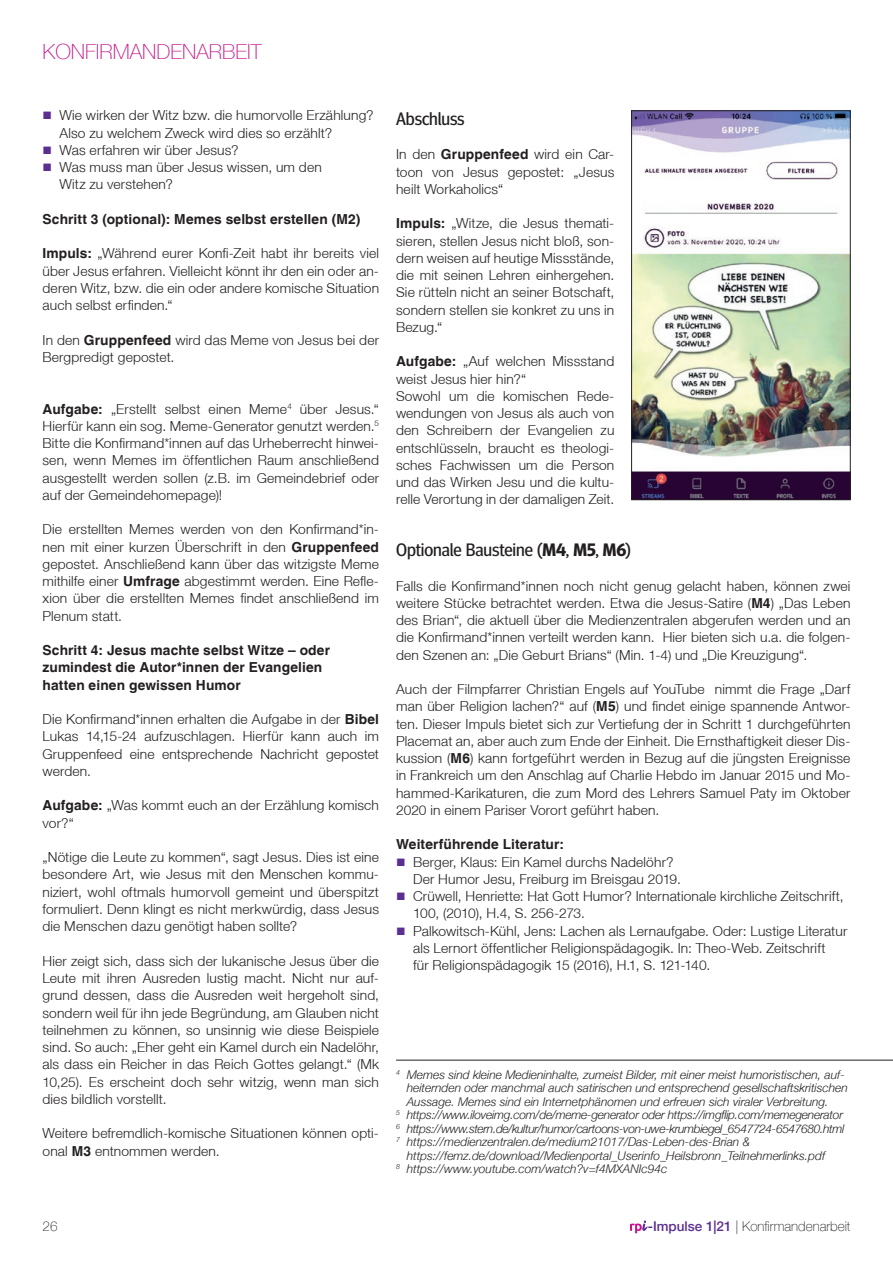
<style>
.page{position:relative;width:893px;height:1263px;background:#fff}
.page>*{position:absolute;margin:0;border:0;box-sizing:border-box;transform-origin:0 0}
.t1{font:100 21px "Helvetica Neue LT";color:#c5178b}
.t2{font:18px "Meta Headline OT";letter-spacing:-.005em;color:#231f20}
.t3{font:300 13.8px/17.2px "Helvetica Neue LT";letter-spacing:.01em;color:#231f20;text-align:justify}
.t4{font:700 13.8px/17.2px "Helvetica LT";letter-spacing:.01em;color:#231f20}
.t5{font:100 13.5px "Helvetica Neue LT";color:#231f20}
.Footer_Hev_LT45_Ital{font:italic 300 12px/13.5px "Helvetica Neue LT";color:#231f20}
.Footer_Hev_LT45_Ital-2{font:italic 300 12px "Helvetica Neue LT";letter-spacing:-.03em;color:#231f20}
.Footer_Hev_LT45_Ital-3{font:italic 300 12px "Helvetica Neue LT";letter-spacing:-.02em;color:#231f20}
.s1{color:#5b2e91}
.s2{font-family:"Helvetica LT";font-weight:700}
.s3{font-weight:700}
.s4{font-weight:500;color:#5b2e91}
</style>
<div class="page">
<svg style="left:630px;top:1220px;width:18px;height:13px"></svg>
<hr style="left:396px;top:1060px;width:497px;height:1px;background:#231f20">
<img style="left:633px;top:113px;width:215px;height:385px">
<div style="left:631px;top:111px;width:219px;height:389px;border:1px solid #231f20"></div>
<p class="t1" style="left:43px;top:40px;width:221px">KONFIRMANDENARBEIT</p>
<p class="t3" style="left:60px;top:107px;width:316px;text-indent:-17px"><span class="s1">■</span> Wie wirken der Witz bzw. die humorvolle Erzählung?<br>Also zu welchem Zweck wird dies so erzählt?</p>
<p class="t3" style="left:43px;top:141px;width:198px"><span class="s1">■</span> Was erfahren wir über Jesus?</p>
<p class="t3" style="left:60px;top:158px;width:264px;text-indent:-17px"><span class="s1">■</span> Was muss man über Jesus wissen, um den<br>Witz zu verstehen?</p>
<p class="t4" style="left:43px;top:210px;width:319px">Schritt 3 (optional): Memes selbst erstellen (M2)</p>
<p class="t3" style="left:43px;top:245px;width:338px"><span class="s2">Impuls:</span> „Während eurer Konfi-Zeit habt ihr bereits viel über Jesus erfahren. Vielleicht könnt ihr den ein oder an&shy;deren Witz, bzw. die ein oder andere komische Situation auch selbst erfinden.“</p>
<p class="t3" style="left:43px;top:331px;width:338px">In den <span class="s2">Gruppenfeed</span> wird das Meme von Jesus bei der<br>Bergpredigt gepostet.</p>
<p class="t3" style="left:43px;top:400px;width:338px"><span class="s2">Aufgabe:</span> „Erstellt selbst einen Meme<sup>4</sup> über Jesus.“ Hierfür kann ein sog. Meme-Generator genutzt werden.<sup>5<br></sup>Bitte die Konfirmand*innen auf das Urheberrecht hinwei&shy;sen, wenn Memes im öffentlichen Raum anschließend ausgestellt werden sollen (z.B. im Gemeindebrief oder auf der Gemeindehomepage)!</p>
<p class="t3" style="left:43px;top:521px;width:338px">Die erstellten Memes werden von den Konfirmand*in&shy;nen mit einer kurzen Überschrift in den <span class="s2">Gruppenfeed </span>gepostet. Anschließend kann über das witzigste Meme mithilfe einer <span class="s2">Umfrage</span> abgestimmt werden. Eine Refle&shy;xion über die erstellten Memes findet anschließend im Plenum statt.</p>
<p class="t4" style="left:43px;top:641px;width:289px">Schritt 4: Jesus machte selbst Witze – oder zumindest die Autor*innen der Evangelien hatten einen gewissen Humor</p>
<p class="t3" style="left:43px;top:710px;width:338px">Die Konfirmand*innen erhalten die Aufgabe in der <span class="s2">Bibel </span>Lukas 14,15-24 aufzuschlagen. Hierfür kann auch im Gruppenfeed eine entsprechende Nachricht gepostet werden.</p>
<p class="t3" style="left:43px;top:797px;width:338px"><span class="s2">Aufgabe:</span> „Was kommt euch an der Erzählung komisch vor?“</p>
<p class="t3" style="left:43px;top:848px;width:338px">„Nötige die Leute zu kommen“, sagt Jesus. Dies ist eine besondere Art, wie Jesus mit den Menschen kommu&shy;niziert, wohl oftmals humorvoll gemeint und überspitzt formuliert. Denn klingt es nicht merkwürdig, dass Jesus die Menschen dazu genötigt haben sollte?</p>
<p class="t3" style="left:43px;top:952px;width:338px">Hier zeigt sich, dass sich der lukanische Jesus über die Leute mit ihren Ausreden lustig macht. Nicht nur auf&shy;grund dessen, dass die Ausreden weit hergeholt sind, sondern weil für ihn jede Begründung, am Glauben nicht teilnehmen zu können, so unsinnig wie diese Beispiele sind. So auch: „Eher geht ein Kamel durch ein Nadelöhr, als dass ein Reicher in das Reich Gottes gelangt.“ (Mk 10,25). Es erscheint doch sehr witzig, wenn man sich dies bildlich vorstellt.</p>
<p class="t3" style="left:43px;top:1124px;width:338px">Weitere befremdlich-komische Situationen können opti&shy;onal <span class="s2">M3</span> entnommen werden.</p>
<p class="t2" style="left:396px;top:108px;width:70px">Abschluss</p>
<p class="t3" style="left:396px;top:146px;width:220px">In den <span class="s2">Gruppenfeed</span> wird ein Car&shy;toon von Jesus gepostet: „Jesus heilt Workaholics“</p>
<p class="t3" style="left:396px;top:215px;width:220px"><span class="s2">Impuls:</span> „Witze, die Jesus themati&shy;sieren, stellen Jesus nicht bloß, son&shy;dern weisen auf heutige Missstände, die mit seinen Lehren einhergehen.<br>Sie rütteln nicht an seiner Botschaft, sondern stellen sie konkret zu uns in Bezug.“</p>
<p class="t3" style="left:396px;top:353px;width:220px"><span class="s2">Aufgabe:</span> „Auf welchen Missstand weist Jesus hier hin?“</p>
<p class="t3" style="left:396px;top:387px;width:220px">Sowohl um die komischen Rede&shy;wendungen von Jesus als auch von den Schreibern der Evangelien zu entschlüsseln, braucht es theologi&shy;sches Fachwissen um die Person und das Wirken Jesu und die kultu&shy;relle Verortung in der damaligen Zeit.</p>
<p class="t2" style="left:396px;top:539px;width:237px">Optionale Bausteine (<span class="s3">M4</span>, <span class="s3">M5</span>, <span class="s3">M6</span>)</p>
<p class="t3" style="left:396px;top:577px;width:456px">Falls die Konfirmand*innen noch nicht genug gelacht haben, können zwei weitere Stücke betrachtet werden. Etwa die Jesus-Satire (<span class="s2">M4</span>) „Das Leben des Brian“, die aktuell über die Medienzentralen abgerufen werden und an die Konfirmand*innen verteilt werden kann. Hier bieten sich u.a. die folgen&shy;den Szenen an: „Die Geburt Brians“ (Min. 1-4) und „Die Kreuzigung“.</p>
<p class="t3" style="left:396px;top:680px;width:456px">Auch der Filmpfarrer Christian Engels auf YouTube nimmt die Frage „Darf man über Religion lachen?“ auf (<span class="s2">M5</span>) und findet einige spannende Antwor&shy;ten. Dieser Impuls bietet sich zur Vertiefung der in Schritt 1 durchgeführten Placemat an, aber auch zum Ende der Einheit. Die Ernsthaftigkeit dieser Dis&shy;kussion (<span class="s2">M6</span>) kann fortgeführt werden in Bezug auf die jüngsten Ereignisse in Frankreich um den Anschlag auf Charlie Hebdo im Januar 2015 und Mo&shy;hammed-Karikaturen, die zum Mord des Lehrers Samuel Paty im Oktober 2020 in einem Pariser Vorort geführt haben.</p>
<p class="t4" style="left:396px;top:836px;width:169px">Weiterführende Literatur:</p>
<p class="t3" style="left:413px;top:853px;width:269px;text-indent:-17px"><span class="s1">■</span> Berger, Klaus: Ein Kamel durchs Nadelöhr?<br>Der Humor Jesu, Freiburg im Breisgau 2019.</p>
<p class="t3" style="left:413px;top:887px;width:432px;text-indent:-17px"><span class="s1">■</span> Crüwell, Henriette: Hat Gott Humor? Internationale kirchliche Zeitschrift,<br>100, (2010), H.4, S. 256-273.</p>
<p class="t3" style="left:413px;top:922px;width:436px;text-align:left;text-indent:-17px"><span class="s1">■</span> Palkowitsch-Kühl, Jens: Lachen als Lernaufgabe. Oder: Lustige Literatur als Lernort öffentlicher Religionspädagogik. In: Theo-Web. Zeitschrift<br>für Religionspädagogik 15 (2016), H.1, S. 121-140.</p>
<p class="Footer_Hev_LT45_Ital" style="left:407px;top:1067px;width:443px;text-indent:-11px"><sup>4</sup> Memes sind kleine Medieninhalte, zumeist Bilder, mit einer meist humoristischen, auf&shy;heiternden oder manchmal auch satirischen und entsprechend gesellschaftskritischen<br>Aussage. Memes sind ein Internetphänomen und erfreuen sich viraler Verbreitung.</p>
<p class="Footer_Hev_LT45_Ital-3" style="left:396px;top:1108px;width:449px"><sup>5</sup> https://www.iloveimg.com/de/meme-generator oder https://imgflip.com/memegenerator</p>
<p class="Footer_Hev_LT45_Ital-2" style="left:396px;top:1121px;width:450px"><sup>6</sup> https://www.stern.de/kultur/humor/cartoons-von-uwe-krumbiegel_6547724-6547680.html</p>
<p class="Footer_Hev_LT45_Ital" style="left:407px;top:1135px;width:420px;text-indent:-11px"><sup>7</sup> https://medienzentralen.de/medium21017/Das-Leben-des-Brian &amp; https://femz.de/download/Medienportal_Userinfo_Heilsbronn_Teilnehmerlinks.pdf</p>
<p class="Footer_Hev_LT45_Ital" style="left:396px;top:1162px;width:273px"><sup>8</sup> https://www.youtube.com/watch?v=f4MXANIc94c</p>
<p class="t5" style="left:43px;top:1218px;width:17px">26</p>
<p class="t5" style="left:648px;top:1218px;width:204px"><span class="s4">-Impulse 1|21</span> | Konfirmandenarbeit</p>
</div>
